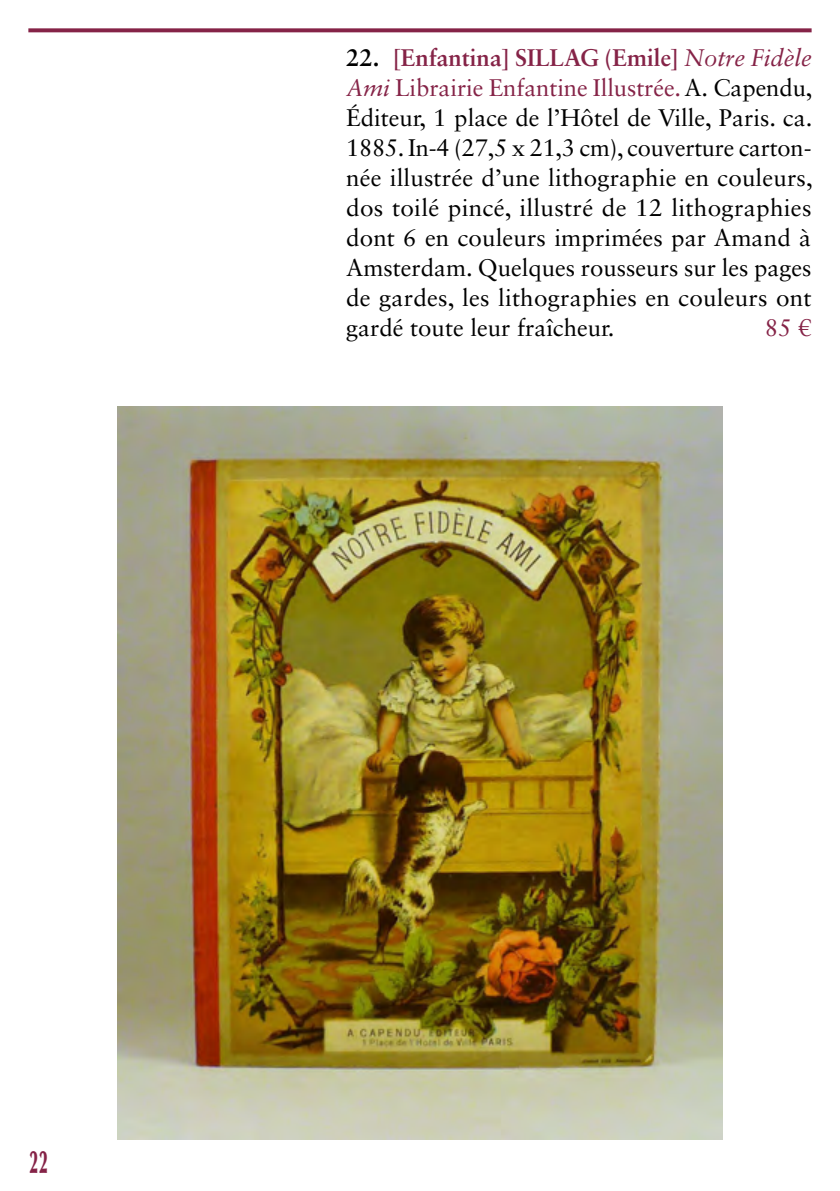
<style>
.page{position:relative;width:840px;height:1191px;background:#fff}
.page>*{position:absolute;margin:0;border:0;box-sizing:border-box;transform-origin:0 0}
.t1{font:900 32px "Optima LT Std";color:#852347;scale:.5 1}
.t2{font:24px/30px "Sabon LT Std";letter-spacing:.01em;color:#000;text-align:justify}
.t3{font:24px "Sabon LT Std";color:#852347}
.s1{font-weight:700}
.s2{font-weight:700;color:#852347}
.s3{font-style:italic;color:#852347}
.s4{color:#852347}
</style>
<div class="page">
<svg style="left:28px;top:28px;width:783px;height:4px;fill:#852347"></svg>
<img style="left:117px;top:407px;width:605px;height:733px">
<p class="t2" style="left:346px;top:43px;width:468px"><span class="s1">22.</span> <span class="s2">[Enfantina] SILLAG (Emile]</span> <span class="s3">Notre Fidèle Ami</span> <span class="s4">Librairie Enfantine Illustrée.</span> A. Capendu, Éditeur, 1 place de l’Hôtel de Ville, Paris. ca.<br>1885. In-4 (27,5 x 21,3 cm), couverture carton&shy;née illustrée d’une lithographie en couleurs, dos toilé pincé, illustré de 12 lithographies dont 6 en couleurs imprimées par Amand à Amsterdam. Quelques rousseurs sur les pages de gardes, les lithographies en couleurs ont gardé toute leur fraîcheur.</p>
<p class="t3" style="left:764px;top:314px;width:48px">85 €</p>
<h1 class="t1" style="left:30px;top:1143px;width:37px">22</h1>
</div>
